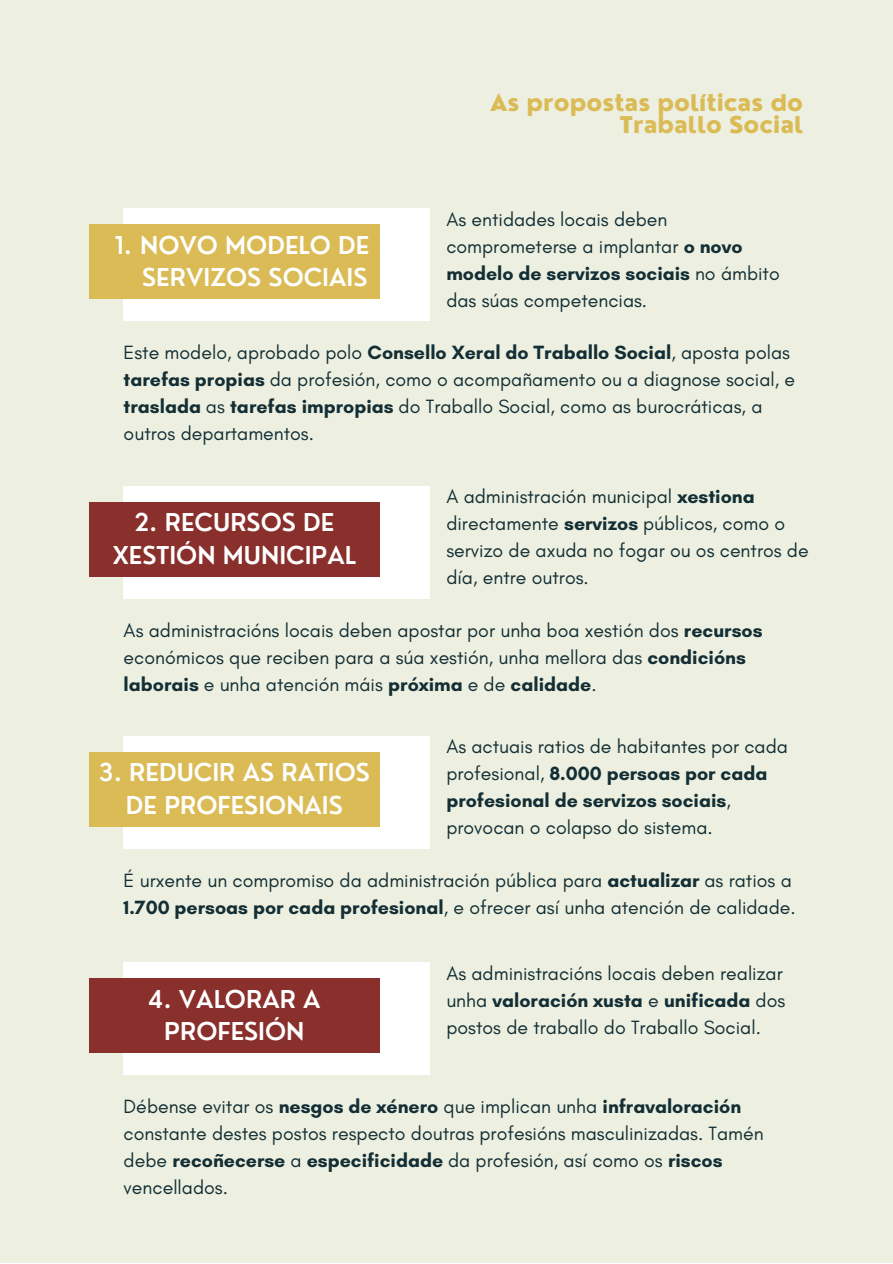
<style>
.page{position:relative;width:893px;height:1264px;background:#fff}
.page>*{position:absolute;margin:0;border:0;box-sizing:border-box;transform-origin:0 0}
.t1{font:600 24px/32.5px "Nourd";color:#fff;text-align:center}
.t2{font:800 22.5px/22.5px "Nourd";color:#dabb55;text-align:right}
.t3{font:19.5px/27px "Glacial Indifference";color:#132e34}
.s1{font-weight:700}
</style>
<div class="page">
<div style="left:0;top:0;width:892px;height:1262px;background:#edf0e1"></div>
<div style="left:124px;top:208px;width:305px;height:112px;background:#fff"></div>
<div style="left:89px;top:224px;width:290px;height:75px;background:#dabb55"></div>
<div style="left:124px;top:486px;width:305px;height:112px;background:#fff"></div>
<div style="left:89px;top:502px;width:290px;height:75px;background:#892f2c"></div>
<div style="left:124px;top:736px;width:305px;height:112px;background:#fff"></div>
<div style="left:89px;top:752px;width:290px;height:75px;background:#dabb55"></div>
<div style="left:124px;top:962px;width:305px;height:112px;background:#fff"></div>
<div style="left:89px;top:978px;width:290px;height:75px;background:#892f2c"></div>
<p class="t1" style="left:115px;top:228px;width:256px;text-align:right">1. NOVO MODELO DE<br>SERVIZOS SOCIAIS</p>
<p class="t2" style="left:490px;top:91px;width:315px">As propostas políticas do<br>Traballo Social</p>
<p class="t3" style="left:446px;top:205px;width:335px">As entidades locais deben comprometerse a implantar <span class="s1">o novo modelo de servizos sociais</span> no ámbito das súas competencias.</p>
<p class="t3" style="left:124px;top:339px;width:673px">Este modelo, aprobado polo <span class="s1">Consello Xeral do Traballo Social</span>, aposta polas <span class="s1">tarefas propias</span> da profesión, como o acompañamento ou a diagnose social, e <span class="s1">traslada</span> as <span class="s1">tarefas impropias</span> do Traballo Social, como as burocráticas, a outros departamentos.</p>
<p class="t1" style="left:113px;top:506px;width:244px">2. RECURSOS DE<br>XESTIÓN MUNICIPAL</p>
<p class="t3" style="left:446px;top:483px;width:364px">A administración municipal <span class="s1">xestiona </span>directamente <span class="s1">servizos</span> públicos, como o servizo de axuda no fogar ou os centros de día, entre outros.</p>
<p class="t3" style="left:124px;top:616px;width:640px">As administracións locais deben apostar por unha boa xestión dos <span class="s1">recursos </span>económicos que reciben para a súa xestión, unha mellora das <span class="s1">condicións laborais</span> e unha atención máis <span class="s1">próxima</span> e de <span class="s1">calidade</span>.</p>
<p class="t1" style="left:99px;top:756px;width:272px">3. REDUCIR AS RATIOS<br>DE PROFESIONAIS</p>
<p class="t3" style="left:446px;top:732px;width:343px">As actuais ratios de habitantes por cada profesional, <span class="s1">8.000 persoas por cada profesional de servizos sociais</span>, provocan o colapso do sistema.</p>
<p class="t3" style="left:124px;top:866px;width:673px">É urxente un compromiso da administración pública para <span class="s1">actualizar</span> as ratios a<br><span class="s1">1.700 persoas por cada profesional</span>, e ofrecer así unha atención de calidade.</p>
<p class="t1" style="left:148px;top:982px;width:174px">4. VALORAR A<br>PROFESIÓN</p>
<p class="t3" style="left:446px;top:959px;width:340px">As administracións locais deben realizar unha <span class="s1">valoración xusta</span> e <span class="s1">unificada</span> dos postos de traballo do Traballo Social.</p>
<p class="t3" style="left:124px;top:1092px;width:641px">Débense evitar os <span class="s1">nesgos de xénero</span> que implican unha <span class="s1">infravaloración </span>constante destes postos respecto doutras profesións masculinizadas. Tamén debe <span class="s1">recoñecerse</span> a <span class="s1">especificidade</span> da profesión, así como os <span class="s1">riscos </span>vencellados.</p>
</div>
